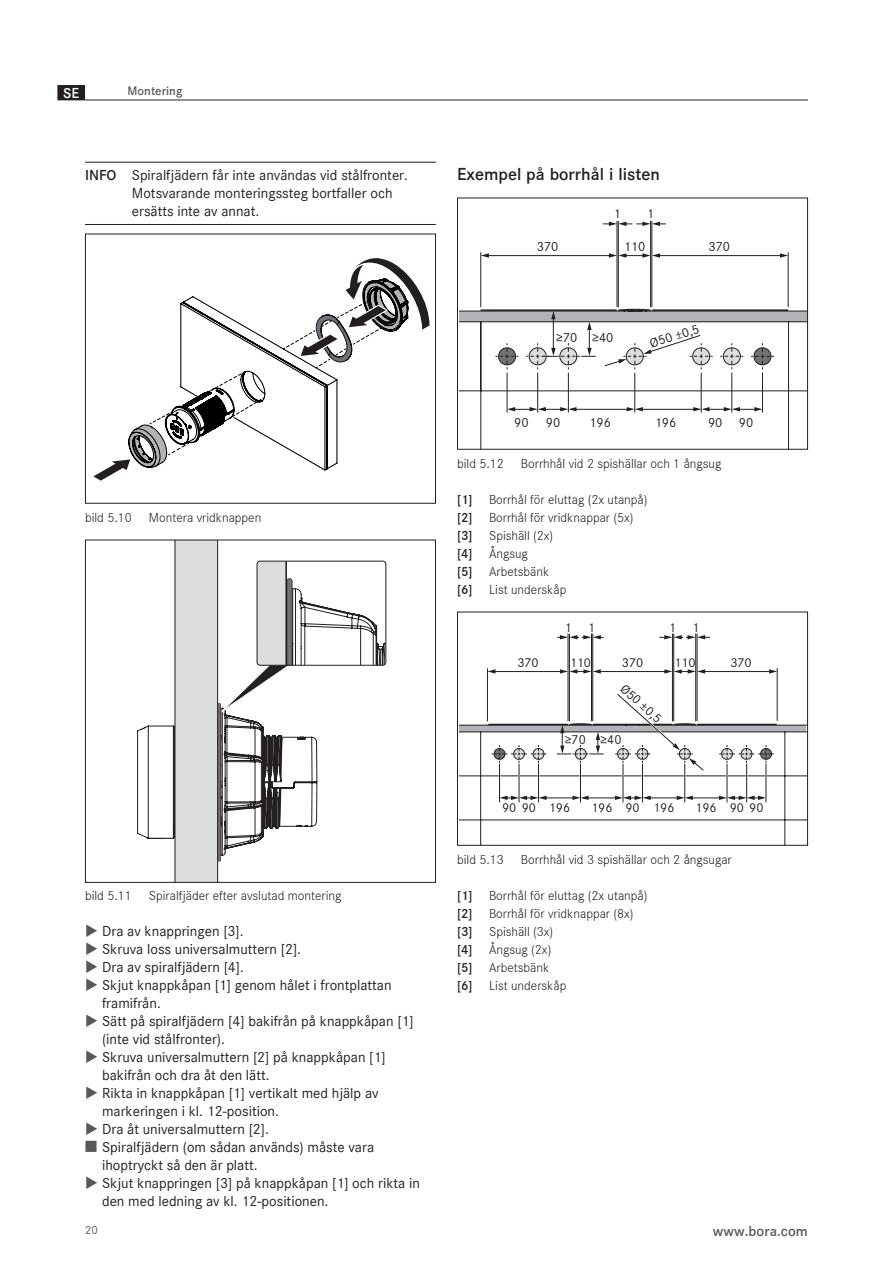
<style>
.page{position:relative;width:893px;height:1263px;background:#fff}
.page>*{position:absolute;margin:0;border:0;box-sizing:border-box;transform-origin:0 0}
.Subheadline_3_non_Nu{font:600 18px "Corporate S";color:#231f20}
.Info{font:15px/18px "Corporate S";color:#231f20}
.t1{font:600 15px "Corporate S";color:#57585a}
.t2{font:600 15px "Corporate S";color:#fff}
.t3{font:300 13.5px "Corporate S";color:#231f20}
.t4{font:13.5px "Corporate S";color:#231f20}
.t5{font:13.35px "Corporate S";color:#231f20}
.t6{font:600 12.75px "Corporate S";color:#57585a}
.t7{font:12px "Corporate S";color:#57585a}
.s1{font-weight:600}
</style>
<div class="page">
<hr style="left:85px;top:100px;width:723px;height:1px;background:#231f20">
<div style="left:58px;top:86px;width:26px;height:14px;background:#231f20"></div>
<div style="left:57px;top:85px;width:28px;height:15px;border:2px solid #231f20"></div>
<svg style="left:459px;top:310px;width:347px;height:138px"></svg>
<svg style="left:617px;top:308px;width:34px;height:3px"></svg>
<hr style="left:481px;top:309px;width:135px;height:2px;background:#231f20">
<hr style="left:653px;top:309px;width:135px;height:2px;background:#231f20">
<hr style="left:575px;top:409px;width:53px;height:1px;background:#231f20">
<svg style="left:508px;top:407px;width:68px;height:4px"></svg>
<hr style="left:641px;top:409px;width:54px;height:1px;background:#231f20">
<svg style="left:627px;top:407px;width:16px;height:4px"></svg>
<svg style="left:693px;top:407px;width:69px;height:4px"></svg>
<hr style="left:507px;top:373px;width:1px;height:39px;background:#231f20">
<hr style="left:537px;top:373px;width:1px;height:39px;background:#231f20">
<hr style="left:568px;top:373px;width:1px;height:39px;background:#231f20">
<hr style="left:634px;top:373px;width:1px;height:39px;background:#231f20">
<hr style="left:701px;top:373px;width:1px;height:39px;background:#231f20">
<hr style="left:732px;top:373px;width:1px;height:39px;background:#231f20">
<hr style="left:762px;top:373px;width:1px;height:39px;background:#231f20">
<hr style="left:487px;top:255px;width:123px;height:1px;background:#231f20">
<svg style="left:481px;top:253px;width:8px;height:5px"></svg>
<hr style="left:658px;top:255px;width:123px;height:1px;background:#231f20">
<svg style="left:780px;top:253px;width:8px;height:5px"></svg>
<svg style="left:609px;top:253px;width:51px;height:5px"></svg>
<svg style="left:603px;top:222px;width:63px;height:4px"></svg>
<hr style="left:480px;top:253px;width:1px;height:54px;background:#231f20">
<hr style="left:618px;top:221px;width:1px;height:86px;background:#231f20">
<hr style="left:617px;top:221px;width:1px;height:86px;background:#231f20">
<hr style="left:650px;top:221px;width:1px;height:86px;background:#231f20">
<hr style="left:652px;top:221px;width:1px;height:86px;background:#231f20">
<hr style="left:788px;top:253px;width:1px;height:54px;background:#231f20">
<svg style="left:496px;top:343px;width:22px;height:26px"></svg>
<svg style="left:526px;top:311px;width:69px;height:58px"></svg>
<svg style="left:605px;top:335px;width:107px;height:34px"></svg>
<svg style="left:721px;top:343px;width:22px;height:26px"></svg>
<svg style="left:751px;top:343px;width:23px;height:26px"></svg>
<div style="left:457px;top:198px;width:351px;height:252px;border:1px solid #231f20"></div>
<hr style="left:494px;top:671px;width:67px;height:1px;background:#231f20">
<svg style="left:488px;top:669px;width:7px;height:5px"></svg>
<hr style="left:599px;top:671px;width:67px;height:1px;background:#231f20">
<hr style="left:704px;top:671px;width:67px;height:1px;background:#231f20">
<svg style="left:769px;top:669px;width:8px;height:5px"></svg>
<svg style="left:560px;top:669px;width:41px;height:5px"></svg>
<svg style="left:557px;top:635px;width:46px;height:4px"></svg>
<svg style="left:660px;top:635px;width:50px;height:4px"></svg>
<svg style="left:664px;top:669px;width:41px;height:5px"></svg>
<hr style="left:487px;top:669px;width:1px;height:52px;background:#231f20">
<hr style="left:568px;top:634px;width:1px;height:87px;background:#231f20">
<hr style="left:569px;top:634px;width:1px;height:87px;background:#231f20">
<hr style="left:592px;top:634px;width:1px;height:87px;background:#231f20">
<hr style="left:591px;top:634px;width:1px;height:87px;background:#231f20">
<hr style="left:672px;top:634px;width:1px;height:87px;background:#231f20">
<hr style="left:673px;top:634px;width:1px;height:87px;background:#231f20">
<hr style="left:695px;top:634px;width:1px;height:87px;background:#231f20">
<hr style="left:697px;top:634px;width:1px;height:87px;background:#231f20">
<hr style="left:777px;top:668px;width:1px;height:52px;background:#231f20">
<svg style="left:459px;top:691px;width:347px;height:153px"></svg>
<div style="left:457px;top:612px;width:351px;height:234px;border:1px solid #231f20"></div>
<hr style="left:85px;top:162px;width:351px;height:1px;background:#231f20">
<hr style="left:85px;top:224px;width:351px;height:1px;background:#231f20">
<svg style="left:93px;top:258px;width:337px;height:223px"></svg>
<div style="left:85px;top:234px;width:351px;height:270px;border:1px solid #231f20"></div>
<svg style="left:137px;top:542px;width:249px;height:339px"></svg>
<div style="left:287px;top:581px;width:5px;height:84px;background:#717275"></div>
<div style="left:257px;top:561px;width:129px;height:105px;border:1px solid #231f20;border-radius:3px"></div>
<hr style="left:218px;top:704px;width:3px;height:156px;background:#231f20">
<hr style="left:218px;top:704px;width:2px;height:156px;background:#717275">
<div style="left:85px;top:540px;width:351px;height:343px;border:1px solid #231f20"></div>
<p class="t2" style="left:63px;top:82px;width:18px">SE</p>
<p class="t6" style="left:128px;top:81px;width:56px">Montering</p>
<p class="Info" style="left:132px;top:165px;width:278px;text-indent:-47px"><span class="s1">INFO</span> Spiralfjädern får inte användas vid stålfronter.<br>Motsvarande monteringssteg bortfaller och ersätts inte av annat.</p>
<p class="t3" style="left:85px;top:508px;width:48px">bild 5.10</p>
<p class="t3" style="left:149px;top:508px;width:114px">Montera vridknappen</p>
<p class="t3" style="left:85px;top:886px;width:48px">bild 5.11</p>
<p class="t3" style="left:149px;top:886px;width:194px">Spiralfjäder efter avslutad montering</p>
<p class="Info" style="left:102px;top:921px;width:143px">Dra av knappringen [3].</p>
<p class="Info" style="left:102px;top:939px;width:201px">Skruva loss universalmuttern [2].</p>
<p class="Info" style="left:102px;top:957px;width:143px">Dra av spiralfjädern [4].</p>
<p class="Info" style="left:102px;top:975px;width:291px">Skjut knappkåpan [1] genom hålet i frontplattan framifrån.</p>
<p class="Info" style="left:102px;top:1011px;width:313px">Sätt på spiralfjädern [4] bakifrån på knappkåpan [1] (inte vid stålfronter).</p>
<p class="Info" style="left:102px;top:1047px;width:285px">Skruva universalmuttern [2] på knappkåpan [1] bakifrån och dra åt den lätt.</p>
<p class="Info" style="left:102px;top:1083px;width:278px">Rikta in knappkåpan [1] vertikalt med hjälp av markeringen i kl. 12-position.</p>
<p class="Info" style="left:102px;top:1119px;width:168px">Dra åt universalmuttern [2].</p>
<p class="Info" style="left:102px;top:1137px;width:274px">Spiralfjädern (om sådan används) måste vara ihoptryckt så den är platt.</p>
<p class="Info" style="left:102px;top:1173px;width:319px">Skjut knappringen [3] på knappkåpan [1] och rikta in den med ledning av kl. 12-positionen.</p>
<p class="t7" style="left:85px;top:1221px;width:14px">20</p>
<p class="Subheadline_3_non_Nu" style="left:457px;top:160px;width:204px">Exempel på borrhål i listen</p>
<p class="t4" style="left:613px;top:204px;width:9px">1</p>
<p class="t4" style="left:647px;top:204px;width:9px">1</p>
<p class="t4" style="left:537px;top:237px;width:23px">370</p>
<p class="t4" style="left:624px;top:237px;width:23px">110</p>
<p class="t4" style="left:708px;top:237px;width:23px">370</p>
<p class="t4" style="left:556px;top:328px;width:59px">≥70 ≥40</p>
<p class="t4" style="left:647px;top:335px;width:53px;rotate:-18deg">Ø50 ±0,5</p>
<p class="t4" style="left:514px;top:413px;width:16px">90</p>
<p class="t4" style="left:708px;top:413px;width:47px">90 90</p>
<p class="t4" style="left:546px;top:413px;width:16px">90</p>
<p class="t4" style="left:589px;top:413px;width:23px">196</p>
<p class="t4" style="left:655px;top:413px;width:23px">196</p>
<p class="t3" style="left:457px;top:454px;width:48px">bild 5.12</p>
<p class="t3" style="left:521px;top:454px;width:202px">Borrhhål vid 2 spishällar och 1 ångsug</p>
<p class="t3" style="left:457px;top:490px;width:192px"><span class="s1">[1]</span> Borrhål för eluttag (2x utanpå)</p>
<p class="t3" style="left:457px;top:508px;width:178px"><span class="s1">[2]</span> Borrhål för vridknappar (5x)</p>
<p class="t3" style="left:457px;top:526px;width:98px"><span class="s1">[3]</span> Spishäll (2x)</p>
<p class="t3" style="left:457px;top:544px;width:72px"><span class="s1">[4]</span> Ångsug</p>
<p class="t3" style="left:457px;top:562px;width:94px"><span class="s1">[5]</span> Arbetsbänk</p>
<p class="t3" style="left:457px;top:580px;width:111px"><span class="s1">[6]</span> List underskåp</p>
<p class="t5" style="left:564px;top:620px;width:32px">1 1</p>
<p class="t5" style="left:669px;top:620px;width:32px">1 1</p>
<p class="t5" style="left:674px;top:655px;width:23px">110</p>
<p class="t5" style="left:627px;top:681px;width:52px;rotate:42deg">Ø50 ±0,5</p>
<p class="t5" style="left:517px;top:655px;width:23px">370</p>
<p class="t5" style="left:570px;top:655px;width:23px">110</p>
<p class="t5" style="left:622px;top:655px;width:23px">370</p>
<p class="t5" style="left:730px;top:655px;width:23px">370</p>
<p class="t5" style="left:565px;top:730px;width:58px">≥70 ≥40</p>
<p class="t5" style="left:502px;top:800px;width:70px">90 90 196</p>
<p class="t5" style="left:591px;top:800px;width:85px">196 90 196</p>
<p class="t5" style="left:695px;top:800px;width:70px">196 90 90</p>
<p class="t3" style="left:457px;top:850px;width:48px">bild 5.13</p>
<p class="t3" style="left:521px;top:850px;width:212px">Borrhhål vid 3 spishällar och 2 ångsugar</p>
<p class="t3" style="left:457px;top:886px;width:192px"><span class="s1">[1]</span> Borrhål för eluttag (2x utanpå)</p>
<p class="t3" style="left:457px;top:904px;width:178px"><span class="s1">[2]</span> Borrhål för vridknappar (8x)</p>
<p class="t3" style="left:457px;top:922px;width:98px"><span class="s1">[3]</span> Spishäll (3x)</p>
<p class="t3" style="left:457px;top:940px;width:96px"><span class="s1">[4]</span> Ångsug (2x)</p>
<p class="t3" style="left:457px;top:958px;width:94px"><span class="s1">[5]</span> Arbetsbänk</p>
<p class="t3" style="left:457px;top:976px;width:111px"><span class="s1">[6]</span> List underskåp</p>
<p class="t1" style="left:713px;top:1220px;width:97px">www.bora.com</p>
</div>
